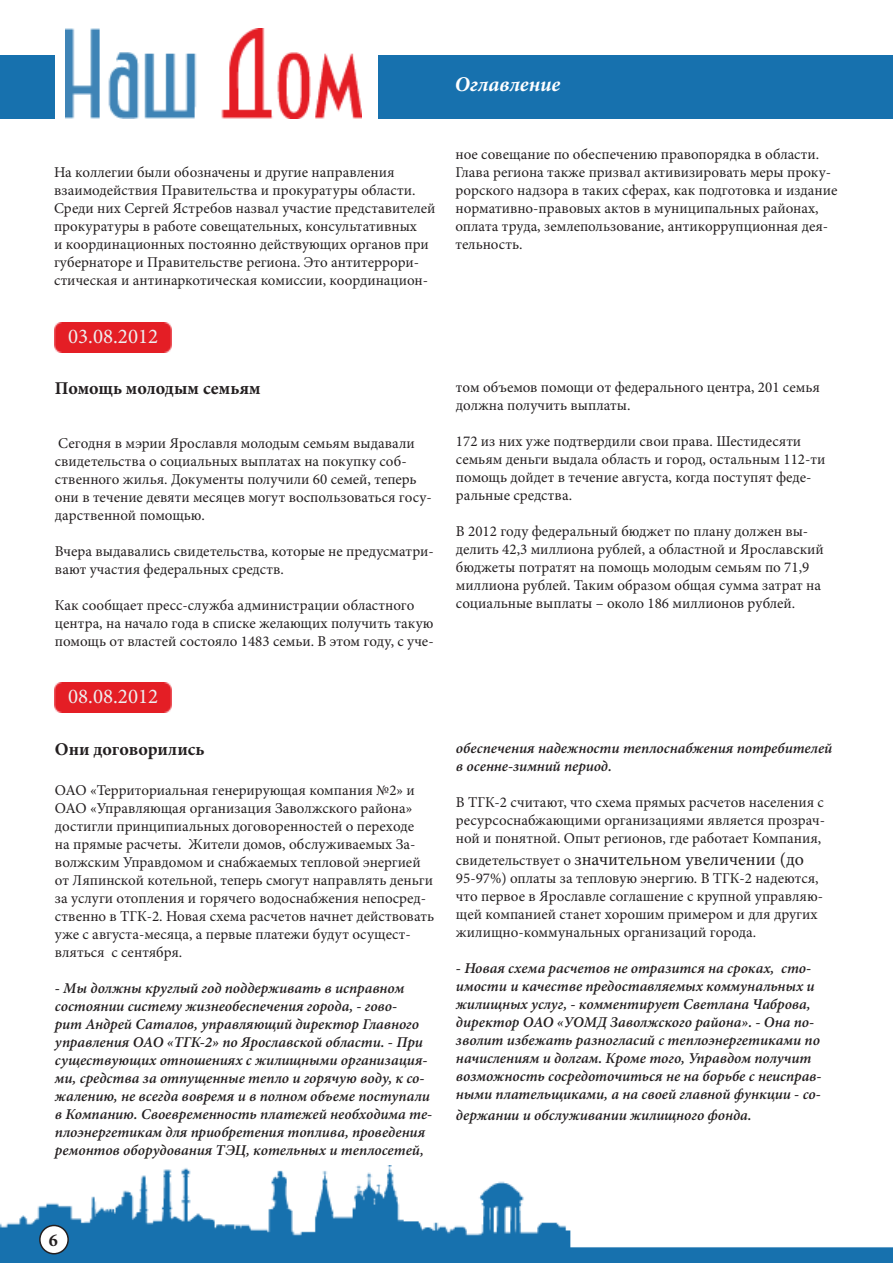
<style>
.page{position:relative;width:893px;height:1263px;background:#fff}
.page>*{position:absolute;margin:0;border:0;box-sizing:border-box;transform-origin:0 0}
.t1{font:21px "Minion Pro";color:#eeeeef}
.t2{font:italic 700 21px "Minion Pro";color:#fff}
.t3{font:18px "Minion Pro";color:#231f20}
.t4{font:700 18px "Minion Pro";color:#231f20}
.t5{font:15px/18px "Minion Pro";color:#231f20}
.t6{font:italic 600 15px/18px "Minion Pro";color:#231f20}
.s1{font-size:15px}
</style>
<div class="page">
<img style="left:0;top:1166px;width:893px;height:97px">
<img style="left:66px;top:28px;width:295px;height:90px">
<div style="left:378px;top:55px;width:514px;height:63px;background:#1771ae"></div>
<div style="left:0;top:55px;width:54px;height:63px;background:#1771ae"></div>
<hr style="left:892px;top:55px;width:1px;height:63px;background:#1771ae">
<div style="left:40px;top:1225px;width:28px;height:29px;background:#fff;border-radius:50%"></div>
<div style="left:39px;top:1225px;width:30px;height:29px;border:2px solid #231f20;border-radius:50%"></div>
<div style="left:55px;top:323px;width:117px;height:29px;background:#e41e25"></div>
<div style="left:55px;top:683px;width:117px;height:30px;background:#e41e25"></div>
<h1 class="t2" style="left:455px;top:69px;width:107px">Оглавление</h1>
<p class="t5" style="left:54px;top:163px;width:383px">На коллегии были обозначены и другие направления взаимодействия Правительства и прокуратуры области.<br>Среди них Сергей Ястребов назвал участие представителей прокуратуры в работе совещательных, консультативных<br>и координационных постоянно действующих органов при губернаторе и Правительстве региона. Это антитеррори&shy;стическая и антинаркотическая комиссии, координацион-</p>
<h1 class="t1" style="left:68px;top:322px;width:92px">03.08.2012</h1>
<p class="t4" style="left:55px;top:375px;width:207px">Помощь молодым семьям</p>
<p class="t5" style="left:55px;top:434px;width:378px">Сегодня в мэрии Ярославля молодым семьям выдавали свидетельства о социальных выплатах на покупку соб&shy;ственного жилья. Документы получили 60 семей, теперь они в течение девяти месяцев могут воспользоваться госу&shy;дарственной помощью.</p>
<p class="t5" style="left:55px;top:542px;width:380px">Вчера выдавались свидетельства, которые не предусматри&shy;вают участия федеральных средств.</p>
<p class="t5" style="left:55px;top:596px;width:380px">Как сообщает пресс-служба администрации областного центра, на начало года в списке желающих получить такую помощь от властей состояло 1483 семьи. В этом году, с уче-</p>
<h1 class="t1" style="left:68px;top:682px;width:92px">08.08.2012</h1>
<p class="t4" style="left:55px;top:737px;width:151px">Они договорились</p>
<p class="t5" style="left:55px;top:781px;width:381px">ОАО «Территориальная генерирующая компания №2» и ОАО «Управляющая организация Заволжского района» достигли принципиальных договоренностей о переходе<br>на прямые расчеты. Жители домов, обслуживаемых За&shy;волжским Управдомом и снабжаемых тепловой энергией от Ляпинской котельной, теперь смогут направлять деньги за услуги отопления и горячего водоснабжения непосред&shy;ственно в ТГК-2. Новая схема расчетов начнет действовать уже с августа-месяца, а первые платежи будут осущест&shy;вляться с сентября.</p>
<p class="t6" style="left:55px;top:979px;width:379px">- Мы должны круглый год поддерживать в исправном состоянии систему жизнеобеспечения города, - гово-<br>рит Андрей Саталов, управляющий директор Главного управления ОАО «ТГК-2» по Ярославской области. - При существующих отношениях с жилищными организация&shy;ми, средства за отпущенные тепло и горячую воду, к со&shy;жалению, не всегда вовремя и в полном объеме поступали в Компанию. Своевременность платежей необходима те&shy;плоэнергетикам для приобретения топлива, проведения ремонтов оборудования ТЭЦ, котельных и теплосетей,</p>
<p class="t5" style="left:455px;top:145px;width:383px">ное совещание по обеспечению правопорядка в области.<br>Глава региона также призвал активизировать меры проку&shy;рорского надзора в таких сферах, как подготовка и издание нормативно-правовых актов в муниципальных районах, оплата труда, землепользование, антикоррупционная дея&shy;тельность.</p>
<p class="t5" style="left:456px;top:378px;width:365px">том объемов помощи от федерального центра, 201 семья должна получить выплаты.</p>
<p class="t5" style="left:456px;top:432px;width:371px">172 из них уже подтвердили свои права. Шестидесяти семьям деньги выдала область и город, остальным 112-ти помощь дойдет в течение августа, когда поступят феде&shy;ральные средства.</p>
<p class="t5" style="left:456px;top:522px;width:369px">В 2012 году федеральный бюджет по плану должен вы&shy;делить 42,3 миллиона рублей, а областной и Ярославский бюджеты потратят на помощь молодым семьям по 71,9 миллиона рублей. Таким образом общая сумма затрат на социальные выплаты – около 186 миллионов рублей.</p>
<p class="t6" style="left:456px;top:739px;width:378px">обеспечения надежности теплоснабжения потребителей в осенне-зимний период.</p>
<p class="t5" style="left:456px;top:793px;width:371px;text-align:justify">В ТГК-2 считают, что схема прямых расчетов населения с ресурсоснабжающими организациями является прозрач&shy;ной и понятной. Опыт регионов, где работает Компания,</p>
<p class="t3" style="left:456px;top:847px;width:350px"><span class="s1">свидетельствует о</span> значительном увеличении (до</p>
<p class="t5" style="left:456px;top:869px;width:369px">95-97%) оплаты за тепловую энергию. В ТГК-2 надеются, что первое в Ярославле соглашение с крупной управляю&shy;щей компанией станет хорошим примером и для других жилищно-коммунальных организаций города.</p>
<p class="t6" style="left:456px;top:959px;width:367px">- Новая схема расчетов не отразится на сроках, сто&shy;имости и качестве предоставляемых коммунальных и жилищных услуг, - комментирует Светлана Чаброва, директор ОАО «УОМД Заволжского района». - Она по&shy;зволит избежать разногласий с теплоэнергетиками по начислениям и долгам. Кроме того, Управдом получит возможность сосредоточиться не на борьбе с неисправ&shy;ными плательщиками, а на своей главной функции - со-</p>
<p class="t6" style="left:456px;top:1106px;width:297px">держании и обслуживании жилищного фонда.</p>
<p class="t4" style="left:49px;top:1227px;width:10px">6</p>
</div>
